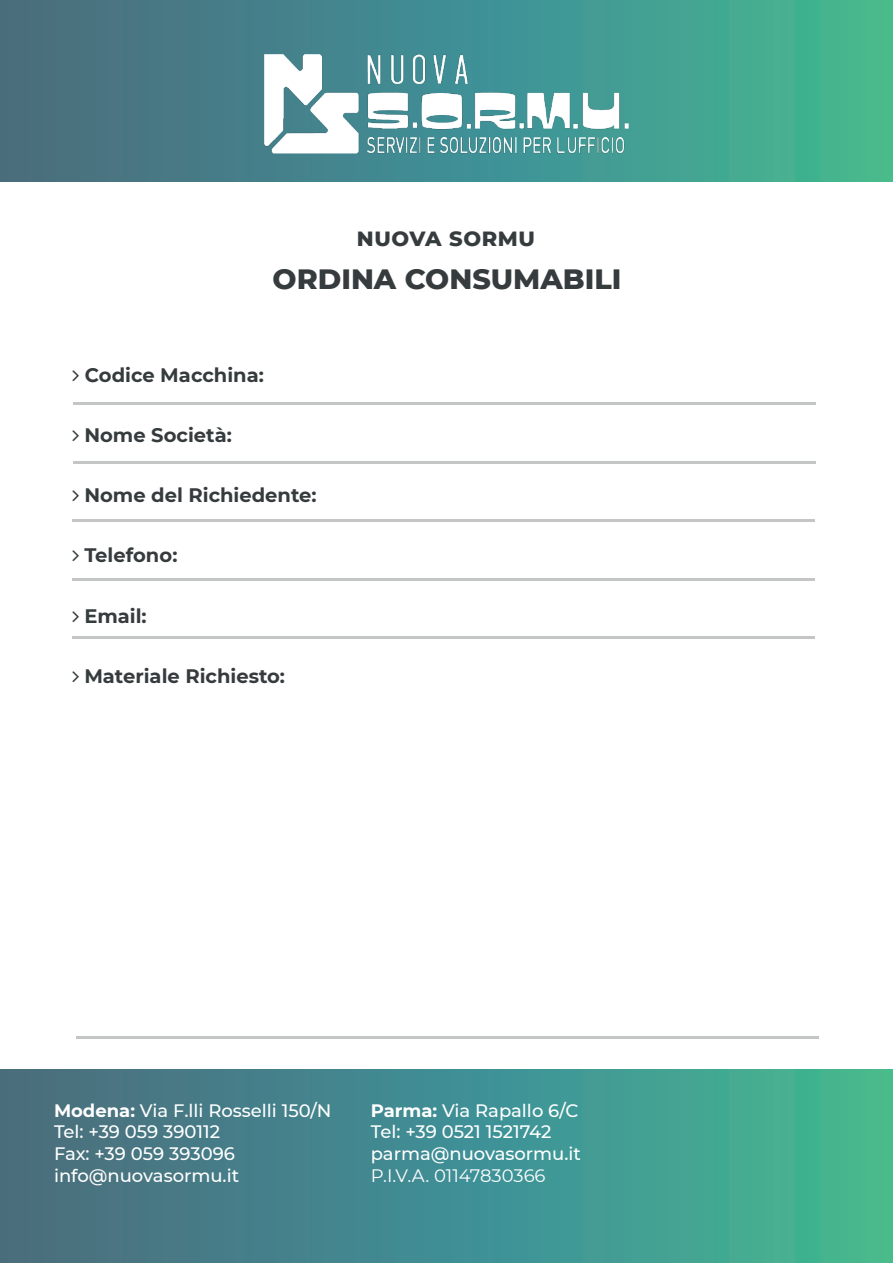
<style>
.page{position:relative;width:893px;height:1263px;background:#fff}
.page>*{position:absolute;margin:0;border:0;box-sizing:border-box;transform-origin:0 0}
.t1{font:800 28.5px "Montserrat";color:#363c3e}
.t2{font:800 21px "Montserrat";letter-spacing:.03em;color:#363c3e}
.t3{font:700 19.5px "Montserrat";color:#363c3e}
.t4{font:500 18px/21.6px "Montserrat";color:#fff}
.t5{font:18px "Montserrat";color:#fff}
.s1{font-weight:700}
</style>
<div class="page">
<div style="left:0;top:0;width:893px;height:182px;background:linear-gradient(to right,#476a83,#42b797)"></div>
<img style="left:265px;top:54px;width:363px;height:99px">
<div style="left:0;top:1069px;width:893px;height:194px;background:linear-gradient(to right,#476983,#42b797)"></div>
<hr style="left:74px;top:403px;width:742px;height:2px;background:#c4c5c5">
<hr style="left:74px;top:461px;width:742px;height:2px;background:#c4c5c5">
<hr style="left:72px;top:519px;width:742px;height:3px;background:#c4c5c5">
<hr style="left:72px;top:578px;width:742px;height:2px;background:#c4c5c5">
<hr style="left:72px;top:636px;width:742px;height:3px;background:#c4c5c5">
<hr style="left:77px;top:1036px;width:742px;height:3px;background:#c4c5c5">
<p class="t2" style="left:357px;top:223px;width:180px">NUOVA SORMU</p>
<p class="t1" style="left:273px;top:258px;width:350px">ORDINA CONSUMABILI</p>
<p class="t3" style="left:85px;top:361px;width:180px">Codice Macchina:</p>
<p class="t3" style="left:84px;top:421px;width:149px">Nome Società:</p>
<p class="t3" style="left:84px;top:481px;width:234px">Nome del Richiedente:</p>
<p class="t3" style="left:84px;top:541px;width:95px">Telefono:</p>
<p class="t3" style="left:84px;top:601px;width:64px">Email:</p>
<p class="t3" style="left:84px;top:661px;width:202px">Materiale Richiesto:</p>
<p class="t4" style="left:54px;top:1099px;width:279px"><span class="s1">Modena:</span> Via F.lli Rosselli 150/N<br>Tel: +39 059 390112<br>Fax: +39 059 393096 info@nuovasormu.it</p>
<p class="t4" style="left:371px;top:1099px;width:212px"><span class="s1">Parma:</span> Via Rapallo 6/C<br>Tel: +39 0521 1521742 parma@nuovasormu.it</p>
<p class="t5" style="left:371px;top:1163px;width:176px">P.I.V.A. 01147830366</p>
</div>
